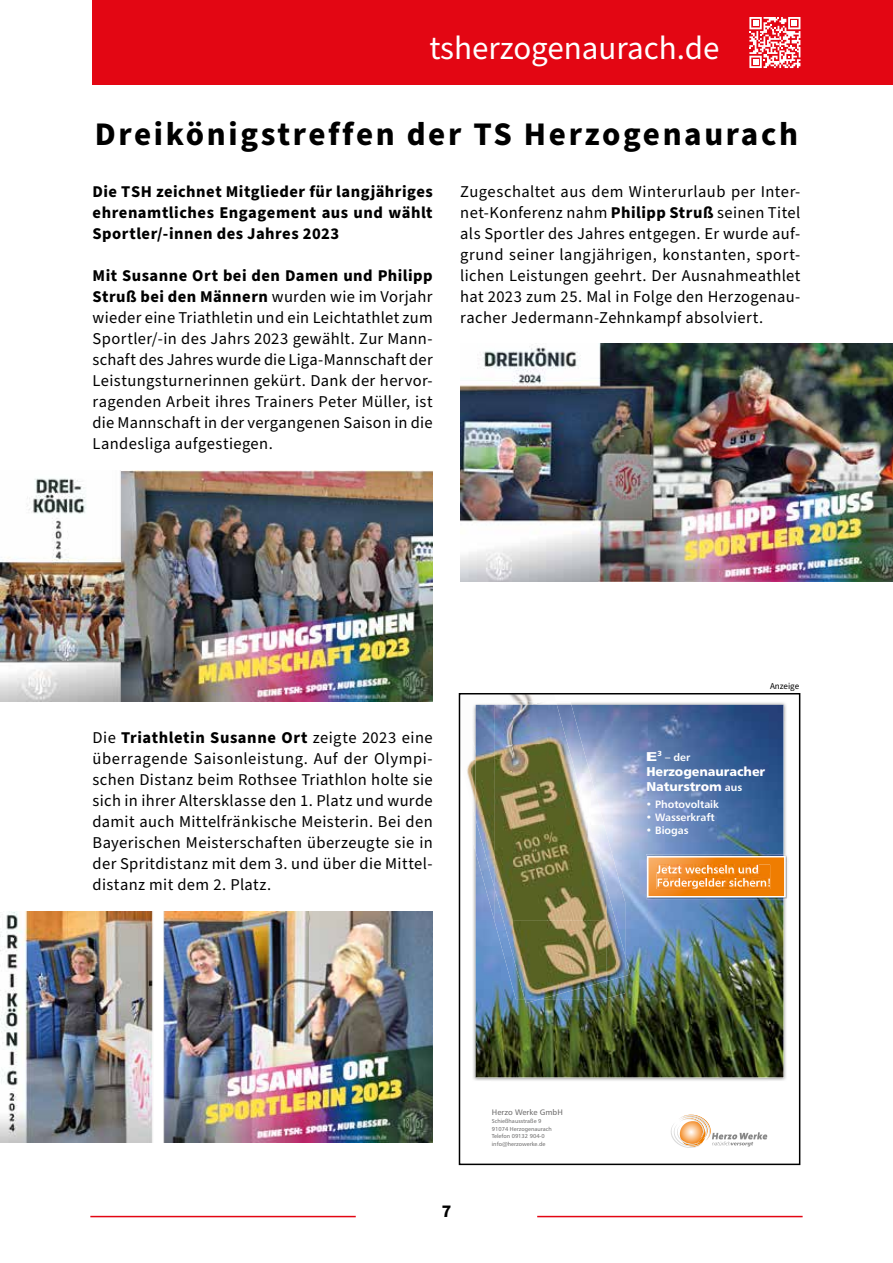
<style>
.page{position:relative;width:893px;height:1263px;background:#fff}
.page>*{position:absolute;margin:0;border:0;box-sizing:border-box;transform-origin:0 0}
.t1{font:700 33px "Source Sans Pro";letter-spacing:.08em;color:#000}
.t2{font:33px "Source Sans Pro";color:#fff}
.t3{font:700 18px "Source Sans Pro";color:#000}
.t4{font:16.5px/21px "Source Sans Pro";letter-spacing:.02em;color:#000;text-align:justify}
.t5{font:700 16.5px/21px "Source Sans Pro";letter-spacing:.03em;color:#000;text-align:justify}
.t6{font:12.75px/15px "Humanist 777 BT Black B";letter-spacing:-.005em;color:#fff}
.t7{font:10.65px "Humanist 777 BT Bold B";letter-spacing:-.005em;color:#fff}
.t8{font:9px "Source Sans Pro";color:#000}
.t9{font:7.95px "Humanist 777 BT Roman B";color:#706f6f}
.t10{font:5.7px/7.5px "Humanist 777 BT Roman B";color:#706f6f}
.s1{font-weight:700}
.s2{font-family:"Humanist 777 BT Black B";font-size:12.75px}
.s3{font-family:"Humanist 777 BT Bold B";font-size:10.65px}
</style>
<div class="page">
<img style="left:0;top:470px;width:433px;height:231px">
<img style="left:0;top:911px;width:433px;height:231px">
<img style="left:460px;top:344px;width:433px;height:237px">
<svg style="left:671px;top:1115px;width:96px;height:33px"></svg>
<img style="left:571px;top:702px;width:215px;height:19px">
<img style="left:783px;top:721px;width:3px;height:133px">
<img style="left:473px;top:852px;width:19px;height:229px">
<img style="left:767px;top:899px;width:19px;height:182px">
<img style="left:492px;top:1077px;width:275px;height:4px">
<img style="left:476px;top:705px;width:307px;height:372px">
<img style="left:646px;top:854px;width:142px;height:45px">
<svg style="left:647px;top:856px;width:138px;height:41px;background:#f2993b"></svg>
<img style="left:545px;top:703px;width:26px;height:2px">
<img style="left:568px;top:705px;width:57px;height:181px">
<img style="left:473px;top:819px;width:3px;height:33px">
<img style="left:476px;top:888px;width:18px;height:33px">
<img style="left:494px;top:957px;width:19px;height:33px">
<img style="left:525px;top:955px;width:105px;height:48px">
<img style="left:467px;top:761px;width:5px;height:29px">
<img style="left:510px;top:696px;width:23px;height:5px">
<img style="left:472px;top:751px;width:4px;height:68px">
<img style="left:473px;top:704px;width:8px;height:47px">
<img style="left:481px;top:701px;width:64px;height:4px">
<img style="left:513px;top:842px;width:94px;height:157px">
<img style="left:606px;top:886px;width:19px;height:95px">
<img style="left:494px;top:705px;width:19px;height:252px">
<img style="left:476px;top:705px;width:18px;height:183px">
<img style="left:513px;top:744px;width:75px;height:98px">
<img style="left:588px;top:818px;width:6px;height:24px">
<img style="left:513px;top:705px;width:55px;height:39px">
<img style="left:657px;top:889px;width:113px;height:1px">
<img style="left:657px;top:865px;width:113px;height:13px">
<img style="left:657px;top:865px;width:102px;height:8px">
<img style="left:657px;top:878px;width:113px;height:11px">
<div style="left:459px;top:693px;width:341px;height:472px;border:2px solid #000"></div>
<hr style="left:90px;top:1216px;width:266px;height:1px;background:#e30613">
<hr style="left:537px;top:1216px;width:266px;height:1px;background:#e30613">
<div style="left:92px;top:0;width:801px;height:85px;background:#e30613"></div>
<svg style="left:749px;top:17px;width:51px;height:51px"></svg>
<h1 class="t2" style="left:429px;top:26px;width:292px">tsherzogenaurach.de</h1>
<h1 class="t1" style="left:95px;top:112px;width:705px">Dreikönigstreffen der TS Herzogenaurach</h1>
<p class="t5" style="left:93px;top:181px;width:342px">Die TSH zeichnet Mitglieder für langjähriges ehrenamtliches Engagement aus und wählt Sportler/-innen des Jahres 2023</p>
<p class="t4" style="left:93px;top:265px;width:342px"><span class="s1">Mit Susanne Ort bei den Damen und Philipp Struß bei den Männern</span> wurden wie im Vorjahr wieder eine Triathletin und ein Leichtathlet zum Sportler/-in des Jahrs 2023 gewählt. Zur Mann&shy;schaft des Jahres wurde die Liga-Mannschaft der Leistungsturnerinnen gekürt. Dank der hervor&shy;ragenden Arbeit ihres Trainers Peter Müller, ist die Mannschaft in der vergangenen Saison in die Landesliga aufgestiegen.</p>
<p class="t4" style="left:460px;top:182px;width:342px">Zugeschaltet aus dem Winterurlaub per Inter&shy;net-Konferenz nahm <span class="s1">Philipp Struß</span> seinen Titel als Sportler des Jahres entgegen. Er wurde auf&shy;grund seiner langjährigen, konstanten, sport&shy;lichen Leistungen geehrt. Der Ausnahmeathlet hat 2023 zum 25. Mal in Folge den Herzogenau&shy;racher Jedermann-Zehnkampf absolviert.</p>
<p class="t4" style="left:93px;top:728px;width:342px">Die <span class="s1">Triathletin Susanne Ort</span> zeigte 2023 eine überragende Saisonleistung. Auf der Olympi&shy;schen Distanz beim Rothsee Triathlon holte sie sich in ihrer Altersklasse den 1. Platz und wurde damit auch Mittelfränkische Meisterin. Bei den Bayerischen Meisterschaften überzeugte sie in der Spritdistanz mit dem 3. und über die Mittel&shy;distanz mit dem 2. Platz.</p>
<p class="t8" style="left:770px;top:680px;width:31px">Anzeige</p>
<p class="t7" style="left:646px;top:750px;width:46px"><span class="s2">E</span><sup>3</sup> – der</p>
<p class="t6" style="left:646px;top:763px;width:120px">Herzogenauracher<br>Naturstrom <span class="s3">aus</span></p>
<p class="t7" style="left:646px;top:797px;width:75px">• Photovoltaik</p>
<p class="t7" style="left:646px;top:810px;width:70px">• Wasserkraft</p>
<p class="t7" style="left:646px;top:823px;width:44px">• Biogas</p>
<p class="t3" style="left:442px;top:1198px;width:11px">7</p>
<p class="t9" style="left:492px;top:1107px;width:72px">Herzo Werke GmbH</p>
<p class="t10" style="left:492px;top:1117px;width:62px">Schießhausstraße 9<br>91074 Herzogenaurach<br>Telefon 09132 904-0 info@herzowerke.de</p>
</div>
